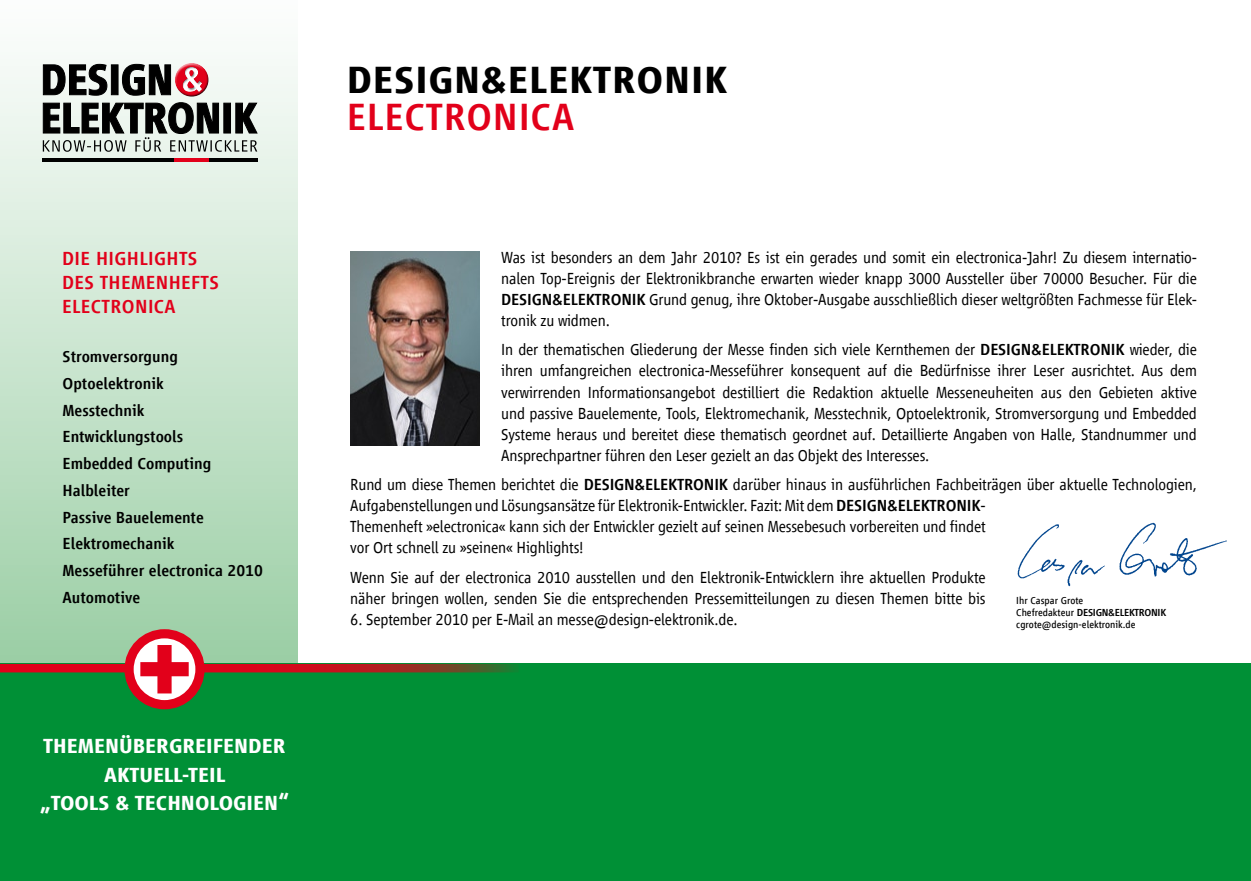
<style>
.page{position:relative;width:1251px;height:881px;background:#fff}
.page>*{position:absolute;margin:0;border:0;box-sizing:border-box;transform-origin:0 0}
.t1{font:700 39px "Scout Vialog";letter-spacing:.02em;color:#000}
.t2{font:500 39px "Scout Vialog";letter-spacing:.02em;color:#e2001a}
.t3{font:700 21px/28.5px "Scout Vialog";color:#fff}
.t4{font:500 19.5px/24px "Scout Vialog";letter-spacing:.02em;color:#e2001a}
.t5{font:300 16.5px/21px "Scout Vialog";letter-spacing:-.01em;color:#000}
.t6{font:500 16.5px/26.7px "Scout Vialog";color:#000}
.t7{font:10.5px/12px "Scout Vialog";color:#000}
.t8{font:500 10.5px "Scout Vialog";color:#000}
.s1{font-weight:500}
</style>
<div class="page">
<svg style="left:0;top:63px;width:298px;height:581px;background:#c6e3cc"></svg>
<div style="left:0;top:663px;width:1250px;height:217px;background:#009036"></div>
<svg style="left:129px;top:633px;width:71px;height:71px"></svg>
<div style="left:124px;top:629px;width:80px;height:80px;border:9px solid #e2001a;border-radius:50%"></div>
<svg style="left:0;top:644px;width:518px;height:49px"></svg>
<svg style="left:43px;top:64px;width:128px;height:32px"></svg>
<svg style="left:43px;top:102px;width:214px;height:50px;background:#7f8480"></svg>
<div style="left:175px;top:62px;width:33px;height:27px;background:#fff;opacity:.75"></div>
<div style="left:175px;top:68px;width:34px;height:29px;background:#000;opacity:.75"></div>
<div style="left:182px;top:66px;width:21px;height:27px;background:#000;opacity:.5"></div>
<hr style="left:43px;top:158px;width:132px;height:3px;background:#000">
<hr style="left:209px;top:158px;width:48px;height:3px;background:#000">
<hr style="left:175px;top:158px;width:34px;height:3px;background:#e2001a">
<img style="left:350px;top:251px;width:130px;height:194px">
<img style="left:1017px;top:522px;width:209px;height:64px">
<h1 class="t1" style="left:347px;top:58px;width:382px">DESIGN&amp;ELEKTRONIK</h1>
<h1 class="t2" style="left:347px;top:96px;width:225px">Electro nica</h1>
<p class="t4" style="left:62px;top:246px;width:158px">Die H ighlights des Themenhefts<br>Electro nica</p>
<p class="t5" style="left:501px;top:247px;width:697px">Was ist besonders an dem Jahr 2010? Es ist ein gerades und somit ein electronica-Jahr! Zu diesem internatio&shy;nalen Top-Ereignis der Elektronikbranche erwarten wieder knapp 3000 Aussteller über 70000 Besucher. Für die</p>
<p class="t5" style="left:501px;top:289px;width:697px;text-indent:51px"><span class="s1">&amp;ELEKTRONI K</span> Grund genug, ihre Oktober-Ausgabe ausschließlich dieser weltgrößten Fachmesse für Elek&shy;tronik zu widmen.</p>
<p class="t5" style="left:501px;top:339px;width:498px">In der thematischen Gliederung der Messe finden sich viele Kernthemen der <span class="s1">DESIGN</span></p>
<p class="t6" style="left:501px;top:286px;width:19px">DESIGN</p>
<p class="t5" style="left:501px;top:339px;width:697px;text-align:justify;text-indent:530px"><span class="s1">&amp;ELEKTRONI K</span> wieder, die ihren umfangreichen electronica-Messeführer konsequent auf die Bedürfnisse ihrer Leser ausrichtet. Aus dem verwirrenden Informationsangebot destilliert die Redaktion aktuelle Messeneuheiten aus den Gebieten aktive und passive Bauelemente, Tools, Elektromechanik, Messtechnik, Optoelektronik, Stromversorgung und Embedded Systeme heraus und bereitet diese thematisch geordnet auf. Detaillierte Angaben von Halle, Standnummer und Ansprechpartner führen den Leser gezielt an das Objekt des Interesses.</p>
<p class="t5" style="left:350px;top:474px;width:252px">Rund um diese Themen berichtet die <span class="s1">DESIGN</span></p>
<p class="t6" style="left:63px;top:343px;width:202px">Stromversorgung<br>Optoelektronik<br>Messtechnik<br>Entwicklungstools<br>Embedded Computing<br>Halbleiter<br>Passive Bauelemente<br>Elektromechanik<br>Messeführer electronica 2010<br>Automotive</p>
<p class="t5" style="left:350px;top:474px;width:848px;text-indent:284px"><span class="s1">&amp;ELEKTRONI K</span> darüber hinaus in ausführlichen Fachbeiträgen über aktuelle Technologien,<br>Aufgabenstellungen und Lösungsansätze für Elektronik-Entwickler. Fazit: Mit dem <span class="s1">DESIGN</span></p>
<p class="t5" style="left:350px;top:495px;width:636px;text-align:justify;text-indent:536px"><span class="s1">&amp;ELEKTRONI K</span>-Themenheft »electronica« kann sich der Entwickler gezielt auf seinen Messebesuch vorbereiten und findet vor Ort schnell zu »seinen« Highlights!</p>
<p class="t5" style="left:350px;top:566px;width:637px">Wenn Sie auf der electronica 2010 ausstellen und den Elektronik-Entwicklern ihre aktuellen Produkte näher bringen wollen, senden Sie die entsprechenden Pressemitteilungen zu diesen Themen bitte bis</p>
<p class="t5" style="left:350px;top:608px;width:388px">6. September 2010 per E-Mail an messe@design-elektronik.de.</p>
<p class="t7" style="left:1016px;top:594px;width:73px">Ihr Caspar Grote<br>Chefredakteur <span class="s1">DESIGN</span></p>
<p class="t8" style="left:1108px;top:606px;width:59px">&amp;ELEKTRONI K</p>
<p class="t7" style="left:1016px;top:618px;width:121px">cgrote@design-elektronik.de</p>
<p class="t3" style="left:104px;top:731px;width:42px;text-indent:15px">ÜBERGREIFENDER<br>AKTUELL</p>
<p class="t3" style="left:43px;top:731px;width:14px">THEMEN</p>
<p class="t3" style="left:182px;top:760px;width:26px">-TEIL</p>
<p class="t3" style="left:40px;top:788px;width:33px">„TOOLS</p>
<p class="t3" style="left:115px;top:788px;width:65px">&amp; TECHNOLOGIEN</p>
<p class="t3" style="left:278px;top:788px;width:12px">“</p>
</div>
